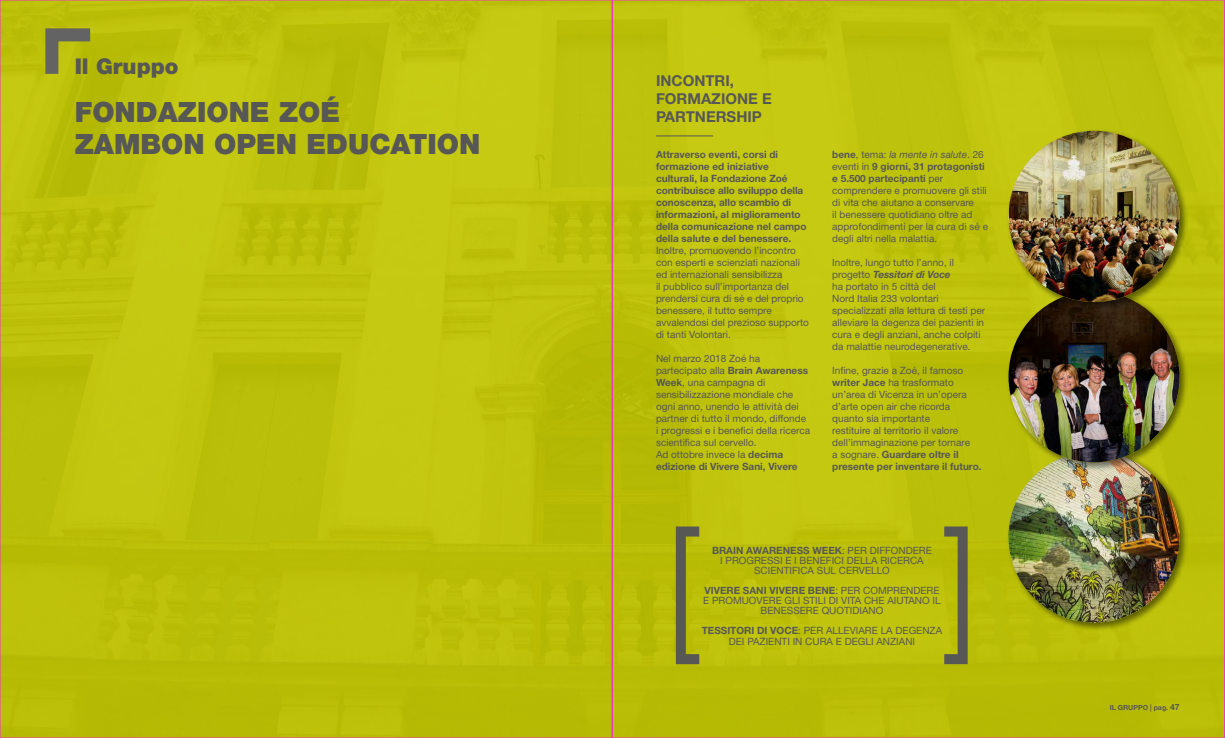
<style>
.page{position:relative;width:1225px;height:738px;background:#fff}
.page>*{position:absolute;margin:0;border:0;box-sizing:border-box;transform-origin:0 0}
.t1{font:900 28px/32px "Helvetica Neue LT Std";color:#575756}
.t2{font:900 21.7px "Helvetica Neue LT Std";color:#575756}
.t3{font:700 15px/18px "Helvetica Neue LT";color:#575756}
.t4{font:10px/12px "Helvetica Neue LT";color:#575756}
.t5{font:10px/10px "Helvetica Neue LT Std";color:#575756;text-align:center}
.t6{font:700 10px/12px "Helvetica Neue LT";color:#575756}
.t7{font:700 7px "Helvetica Neue LT";color:#575756}
.s1{font-weight:700}
.s2{font-style:italic}
.s3{font-weight:700;font-style:italic}
.s4{font-size:8.5px}
</style>
<div class="page">
<div style="left:0;top:0;width:1225px;height:737px;background:#bdc10b"></div>
<svg style="left:45px;top:28px;width:58px;height:59px"></svg>
<hr style="left:656px;top:135px;width:57px;height:1px;background:#575756">
<div style="left:1005px;top:448px;width:183px;height:182px;background:#000;opacity:.5"></div>
<img style="left:1008px;top:451px;width:171px;height:171px;border-radius:86px">
<svg style="left:944px;top:526px;width:23px;height:137px"></svg>
<svg style="left:676px;top:526px;width:23px;height:137px"></svg>
<div style="left:1005px;top:288px;width:183px;height:182px;background:#000;opacity:.5"></div>
<img style="left:1008px;top:291px;width:171px;height:171px;border-radius:86px">
<div style="left:1005px;top:128px;width:183px;height:182px;background:#000;opacity:.5"></div>
<img style="left:1008px;top:131px;width:171px;height:171px;border-radius:85px">
<h2 class="t2" style="left:75px;top:53px;width:105px">Il Gruppo</h2>
<h1 class="t1" style="left:75px;top:96px;width:407px">FONDAZIONE ZOÉ<br>ZAMBON OPEN EDUCATION</h1>
<h3 class="t3" style="left:656px;top:71px;width:117px">INCONTRI,<br>FORMAZIONE E<br>PARTNERSHIP</h3>
<p class="t6" style="left:656px;top:148px;width:152px">Attraverso eventi, corsi di formazione ed iniziative culturali, la Fondazione Zoé contribuisce allo sviluppo della conoscenza, allo scambio di informazioni, al miglioramento della comunicazione nel campo della salute e del benessere.</p>
<p class="t4" style="left:656px;top:244px;width:154px">Inoltre, promuovendo l’incontro con esperti e scienziati nazionali ed internazionali sensibilizza<br>il pubblico sull’importanza del prendersi cura di sé e del proprio benessere, il tutto sempre avvalendosi del prezioso supporto di tanti Volontari.</p>
<p class="t4" style="left:656px;top:352px;width:156px">Nel marzo 2018 Zoé ha partecipato alla <span class="s1">Brain Awareness<br>Week</span>, una campagna di sensibilizzazione mondiale che ogni anno, unendo le attività dei partner di tutto il mondo, diffonde i progressi e i benefici della ricerca scientifica sul cervello.<br>Ad ottobre invece la <span class="s1">decima edizione di Vivere Sani, Vivere</span></p>
<p class="t4" style="left:832px;top:148px;width:157px"><span class="s1">bene</span>, tema: <span class="s2">la mente in salute</span>. 26 eventi in <span class="s1">9 giorni, 31 protagonisti e 5.500 partecipanti</span> per comprendere e promuovere gli stili di vita che aiutano a conservare<br>il benessere quotidiano oltre ad approfondimenti per la cura di sé e degli altri nella malattia.</p>
<p class="t4" style="left:832px;top:256px;width:154px">Inoltre, lungo tutto l’anno, il progetto <span class="s3">Tessitori di Voce<br></span>ha portato in 5 città del<br>Nord Italia 233 volontari specializzati alla lettura di testi per alleviare la degenza dei pazienti in cura e degli anziani, anche colpiti da malattie neurodegenerative.</p>
<p class="t4" style="left:832px;top:364px;width:151px">Infine, grazie a Zoé, il famoso <span class="s1">writer Jace</span> ha trasformato un’area di Vicenza in un’opera d’arte open air che ricorda quanto sia importante<br>restituire al territorio il valore dell’immaginazione per tornare<br>a sognare. <span class="s1">Guardare oltre il presente per inventare il futuro.</span></p>
<p class="t5" style="left:712px;top:545px;width:221px"><span class="s1">BRAIN AWARENESS WEEK</span>: PER DIFFONDERE<br>I PROGRESSI E I BENEFICI DELLA RICERCA<br>SCIENTIFICA SUL CERVELLO</p>
<p class="t5" style="left:703px;top:585px;width:239px"><span class="s1">VIVERE SANI VIVERE BENE</span>: PER COMPRENDERE<br>E PROMUOVERE GLI STILI DI VITA CHE AIUTANO IL<br>BENESSERE QUOTIDIANO</p>
<p class="t5" style="left:702px;top:625px;width:242px"><span class="s1">TESSITORI DI VOCE</span>: PER ALLEVIARE LA DEGENZA<br>DEI PAZIENTI IN CURA E DEGLI ANZIANI</p>
<p class="t7" style="left:1109px;top:702px;width:71px">IL GRUPPO | pag. <span class="s4">47</span></p>
</div>
